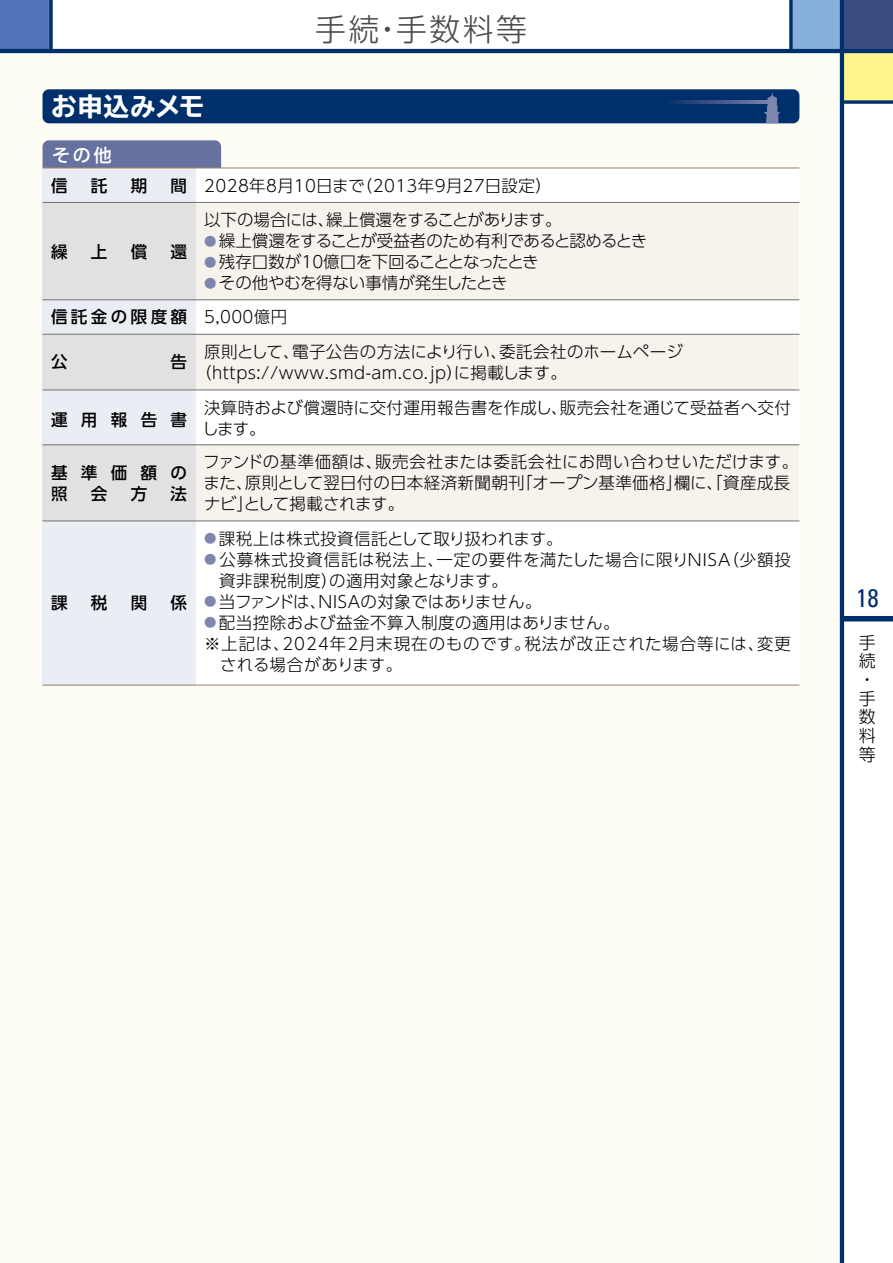
<style>
.page{position:relative;width:893px;height:1263px;background:#fff}
.page>*{position:absolute;margin:0;border:0;box-sizing:border-box;transform-origin:0 0}
.t1{font:300 30.9px "UD Shin Go Pro";letter-spacing:.08em;color:#4c4948}
.t2{font:700 expanded 25.5px "TBUD Go Std";letter-spacing:.025em;color:#fff}
.t3{font:condensed 25.5px "Univers";color:#00306b}
.t4{font:500 18px "UD Shin Go Pro";color:#fff}
.t5{font:300 16.95px/18.8px "UD Shin Go Pro";color:#000}
.t6{font:300 16.5px/21px "UD Shin Go Pro";letter-spacing:.01em;color:#000}
.t7{font:300 16.5px/21px "UD Shin Go Pro";letter-spacing:.03em;color:#000}
.t8{font:300 16.5px/21px "UD Shin Go Pro";letter-spacing:.035em;color:#000}
.t9{font:300 16.5px "UD Shin Go Pro";letter-spacing:.06em;color:#000}
.t10{font:300 16.5px "UD Shin Go Pro";letter-spacing:-.025em;color:#000}
.t11{font:500 16.5px/21px "UD Shin Go Pro";letter-spacing:.81em;color:#000}
.t12{font:300 16.5px "UD Shin Go Pro";letter-spacing:-.035em;color:#000}
.t13{font:300 16.5px "UD Shin Go Pro";letter-spacing:-.03em;color:#000}
.t14{font:300 16.5px "UD Shin Go Pro";letter-spacing:-.01em;color:#000}
.t15{font:500 16.5px "UD Shin Go Pro";letter-spacing:.205em;color:#000}
.s1{font-weight:500}
.s2{font-size:12.3px;color:#7e86ae}
.s3{font-weight:300}
</style>
<div class="page">
<div style="left:0;top:0;width:51px;height:51px;background:#5374b8"></div>
<svg style="left:49px;top:0;width:4px;height:49px"></svg>
<div style="left:842px;top:0;width:51px;height:51px;background:#3a4e83"></div>
<div style="left:842px;top:51px;width:51px;height:51px;background:#fff78c"></div>
<div style="left:791px;top:0;width:51px;height:51px;background:#87b0dd"></div>
<div style="left:0;top:51px;width:842px;height:1212px;background:#fdfcf5"></div>
<div style="left:842px;top:616px;width:51px;height:5px;background:#00306b"></div>
<hr style="left:840px;top:0;width:4px;height:1263px;background:#00306b">
<hr style="left:0;top:49px;width:893px;height:4px;background:#00306b">
<svg style="left:844px;top:100px;width:49px;height:4px"></svg>
<svg style="left:789px;top:0;width:4px;height:49px"></svg>
<div style="left:43px;top:89px;width:756px;height:34px;background:#00306b;border-radius:6px"></div>
<svg style="left:693px;top:91px;width:106px;height:32px"></svg>
<svg style="left:671px;top:101px;width:100px;height:2px"></svg>
<div style="left:43px;top:140px;width:178px;height:34px;background:#67719f;border-radius:6px"></div>
<div style="left:43px;top:168px;width:153px;height:517px;background:#ebedf4"></div>
<div style="left:196px;top:168px;width:603px;height:517px;background:#fff"></div>
<div style="left:43px;top:445px;width:756px;height:76px;background:linear-gradient(to right,#e8e7e5,#fcf8f0)"></div>
<div style="left:43px;top:334px;width:756px;height:56px;background:linear-gradient(to right,#e8e7e5,#fcf8f0)"></div>
<div style="left:43px;top:202px;width:756px;height:98px;background:linear-gradient(to right,#e8e7e5,#fcf8f0)"></div>
<hr style="left:43px;top:167px;width:756px;height:1px;background:#9d8771">
<hr style="left:43px;top:334px;width:756px;height:1px;background:#727171">
<hr style="left:43px;top:300px;width:756px;height:1px;background:#727171">
<hr style="left:43px;top:202px;width:756px;height:1px;background:#727171">
<hr style="left:43px;top:390px;width:756px;height:1px;background:#727171">
<hr style="left:43px;top:445px;width:756px;height:1px;background:#727171">
<hr style="left:43px;top:521px;width:756px;height:1px;background:#727171">
<hr style="left:43px;top:684px;width:756px;height:2px;background:#9d8771">
<h2 class="t2" style="left:51px;top:92px;width:155px">お申込みメモ</h2>
<p class="t4" style="left:52px;top:140px;width:61px">その他</p>
<h1 class="t1" style="left:315px;top:4px;width:213px">手続・手数料等</h1>
<p class="t11" style="left:51px;top:174px;width:18px">信</p>
<p class="t11" style="left:91px;top:174px;width:18px">託</p>
<p class="t11" style="left:131px;top:174px;width:18px">期</p>
<p class="t6" style="left:171px;top:174px;width:383px"><span class="s1">間</span> 2028年8月10日まで（2013年9月27日設定）</p>
<p class="t11" style="left:51px;top:241px;width:18px">繰</p>
<p class="t11" style="left:91px;top:241px;width:18px">上</p>
<p class="t11" style="left:131px;top:241px;width:18px">償</p>
<p class="t11" style="left:171px;top:241px;width:18px">還</p>
<p class="t12" style="left:204px;top:206px;width:359px">以下の場合には、繰上償還をすることがあります。</p>
<p class="t10" style="left:204px;top:227px;width:445px"><span class="s2">●</span> 繰上償還をすることが受益者のため有利であると認めるとき</p>
<p class="t13" style="left:204px;top:248px;width:336px"><span class="s2">●</span> 残存口数が10億口を下回ることとなったとき</p>
<p class="t14" style="left:204px;top:269px;width:305px"><span class="s2">●</span> その他やむを得ない事情が発生したとき</p>
<p class="t15" style="left:51px;top:304px;width:238px">信託金の限度額 <span class="s3">5,000億円</span></p>
<p class="t11" style="left:51px;top:351px;width:18px">公</p>
<p class="t11" style="left:171px;top:351px;width:18px">告</p>
<p class="t7" style="left:195px;top:341px;width:489px;text-indent:9px">原則として、電子公告の方法により行い、委託会社のホームページ（https://www.smd-am.co.jp）に掲載します。</p>
<p class="t11" style="left:51px;top:409px;width:138px">運用報告書</p>
<p class="t6" style="left:202px;top:396px;width:590px">決算時および償還時に交付運用報告書を作成し、販売会社を通じて受益者へ交付します。</p>
<p class="t11" style="left:51px;top:461px;width:138px">基準価額の照</p>
<p class="t11" style="left:91px;top:482px;width:18px">会</p>
<p class="t11" style="left:131px;top:482px;width:18px">方</p>
<p class="t11" style="left:171px;top:482px;width:18px">法</p>
<p class="t11" style="left:51px;top:592px;width:18px">課</p>
<p class="t11" style="left:91px;top:592px;width:18px">税</p>
<p class="t11" style="left:131px;top:592px;width:18px">関</p>
<p class="t11" style="left:171px;top:592px;width:18px">係</p>
<p class="t6" style="left:203px;top:451px;width:596px">ファンドの基準価額は、販売会社または委託会社にお問い合わせいただけます。また、原則として翌日付の日本経済新聞朝刊「オープン基準価格」欄に、「資産成長ナビ」として掲載されます。</p>
<p class="t6" style="left:204px;top:527px;width:360px"><span class="s2">●</span> 課税上は株式投資信託として取り扱われます。</p>
<p class="t8" style="left:219px;top:548px;width:573px;text-indent:-15px"><span class="s2">●</span> 公募株式投資信託は税法上、一定の要件を満たした場合に限りNISA（少額投資非課税制度）の適用対象となります。</p>
<p class="t6" style="left:204px;top:590px;width:339px"><span class="s2">●</span> 当ファンドは、NISAの対象ではありません。</p>
<p class="t7" style="left:204px;top:611px;width:417px"><span class="s2">●</span> 配当控除および益金不算入制度の適用はありません。</p>
<p class="t9" style="left:204px;top:630px;width:588px">※上記は、2024年2月末現在のものです。税法が改正された場合等には、変更</p>
<p class="t6" style="left:220px;top:653px;width:184px">される場合があります。</p>
<h2 class="t3" style="left:856px;top:582px;width:24px">18</h2>
<p class="t5" style="left:859px;top:632px;width:18px">手続・手数料等</p>
</div>
